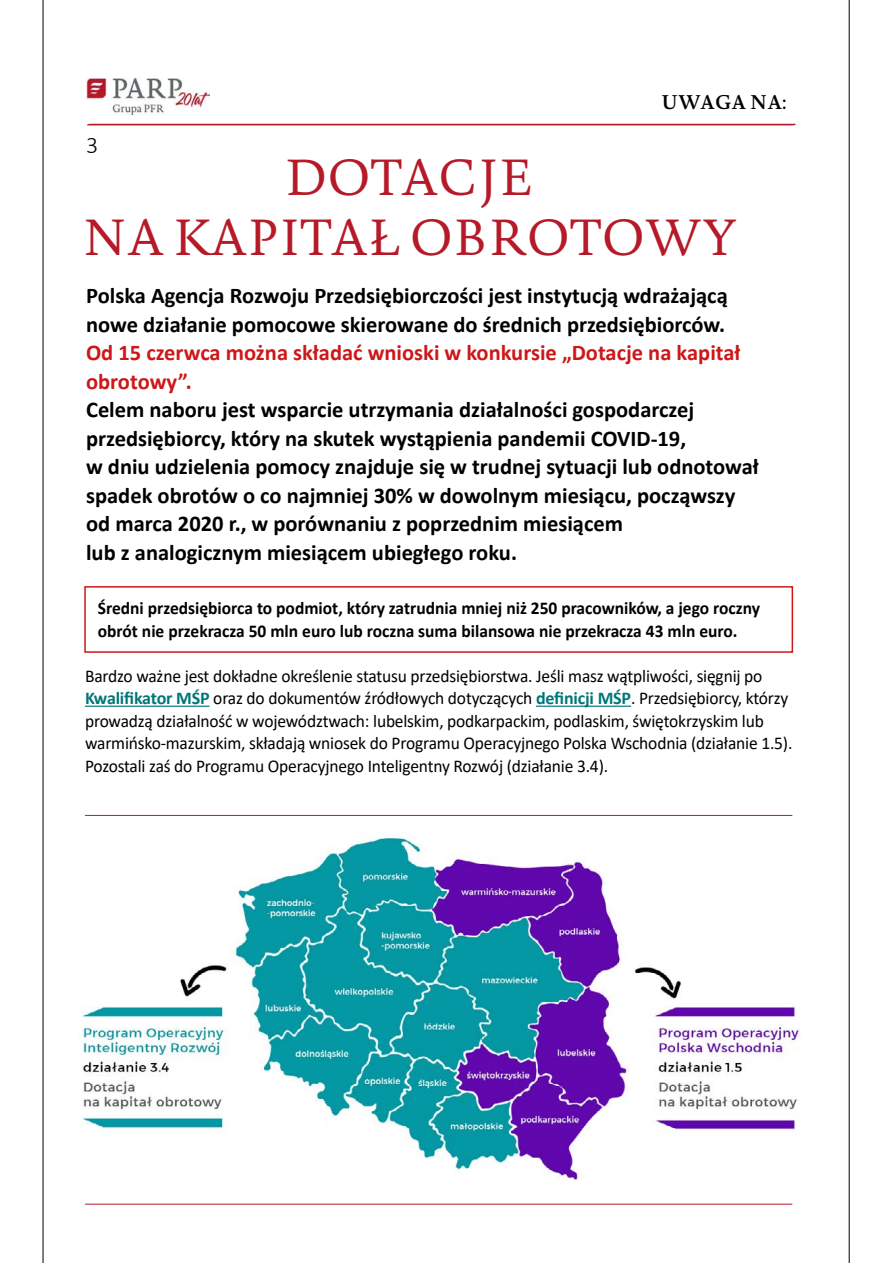
<style>
.page{position:relative;width:893px;height:1263px;background:#fff}
.page>*{position:absolute;margin:0;border:0;box-sizing:border-box;transform-origin:0 0}
.t1{font:300 49.8px/59.8px "Novel Pro";color:#b61928;text-align:center}
.t2{font:300 24px "Calibri";color:#000}
.t3{font:700 22.5px/28.5px "Calibri";color:#000}
.t4{font:700 22.5px/28.5px "Calibri";color:#cd1719}
.t5{font:600 19.5px "Novel Pro";letter-spacing:.01em;color:#000}
.t6{font:18px/22.5px "Calibri";letter-spacing:-.01em;color:#000}
.t7{font:700 18px/22.5px "Calibri";color:#000}
.s1{font-weight:700;color:#007677}
</style>
<div class="page">
<img style="left:87px;top:79px;width:122px;height:35px">
<hr style="left:85px;top:1204px;width:707px;height:1px;background:#b61929">
<hr style="left:85px;top:815px;width:707px;height:1px;background:#b61929">
<div style="left:84px;top:586px;width:709px;height:67px;border:2px solid #cd1719"></div>
<hr style="left:85px;top:706px;width:125px;height:1px;background:#007677">
<hr style="left:536px;top:706px;width:95px;height:1px;background:#007677">
<img style="left:79px;top:833px;width:722px;height:347px">
<svg style="left:87px;top:124px;width:709px;height:1px"></svg>
<hr style="left:43px;top:0;width:1px;height:1263px;background:#000">
<hr style="left:849px;top:0;width:1px;height:1263px;background:#000">
<p class="t2" style="left:86px;top:130px;width:14px">3</p>
<h1 class="t5" style="left:661px;top:87px;width:127px">UWAGA NA:</h1>
<h2 class="t1" style="left:83px;top:145px;width:656px">DOTACJE<br>NA KPITAŁ OBROTOWY</h2>
<p class="t3" style="left:86px;top:281px;width:643px">Polska Agencja Rozwoju Przedsiębiorczości jest instytucją wdrażającą nowe działanie pomocowe skierowane do średnich przedsiębiorców.</p>
<p class="t4" style="left:86px;top:338px;width:656px">Od 15 czerwca można składać wnioski w konkursie „Dotacje na kapitał obrotowy”.</p>
<p class="t3" style="left:86px;top:395px;width:674px">Celem naboru jest wsparcie utrzymania działalności gospodarczej przedsiębiorcy, który na skutek wystąpienia pandemii COVID-19,<br>w dniu udzielenia pomocy znajduje się w trudnej sytuacji lub odnotował spadek obrotów o co najmniej 30% w dowolnym miesiącu, począwszy od marca 2020 r., w porównaniu z poprzednim miesiącem<br>lub z analogicznym miesiącem ubiegłego roku.</p>
<p class="t7" style="left:98px;top:597px;width:664px">Średni przedsiębiorca to podmiot, który zatrudnia mniej niż 250 pracowników, a jego roczny obrót nie przekracza 50 mln euro lub roczna suma bilansowa nie przekracza 43 mln euro.</p>
<p class="t6" style="left:85px;top:664px;width:709px">Bardzo ważne jest dokładne określenie statusu przedsiębiorstwa. Jeśli masz wątpliwości, sięgnij po <span class="s1">Kwalifikator MŚP</span> oraz do dokumentów źródłowych dotyczących <span class="s1">definicji MŚP</span>. Przedsiębiorcy, którzy prowadzą działalność w województwach: lubelskim, podkarpackim, podlaskim, świętokrzyskim lub warmińsko-mazurskim, składają wniosek do Programu Operacyjnego Polska Wschodnia (działanie 1.5).<br>Pozostali zaś do Programu Operacyjnego Inteligentny Rozwój (działanie 3.4).</p>
</div>
